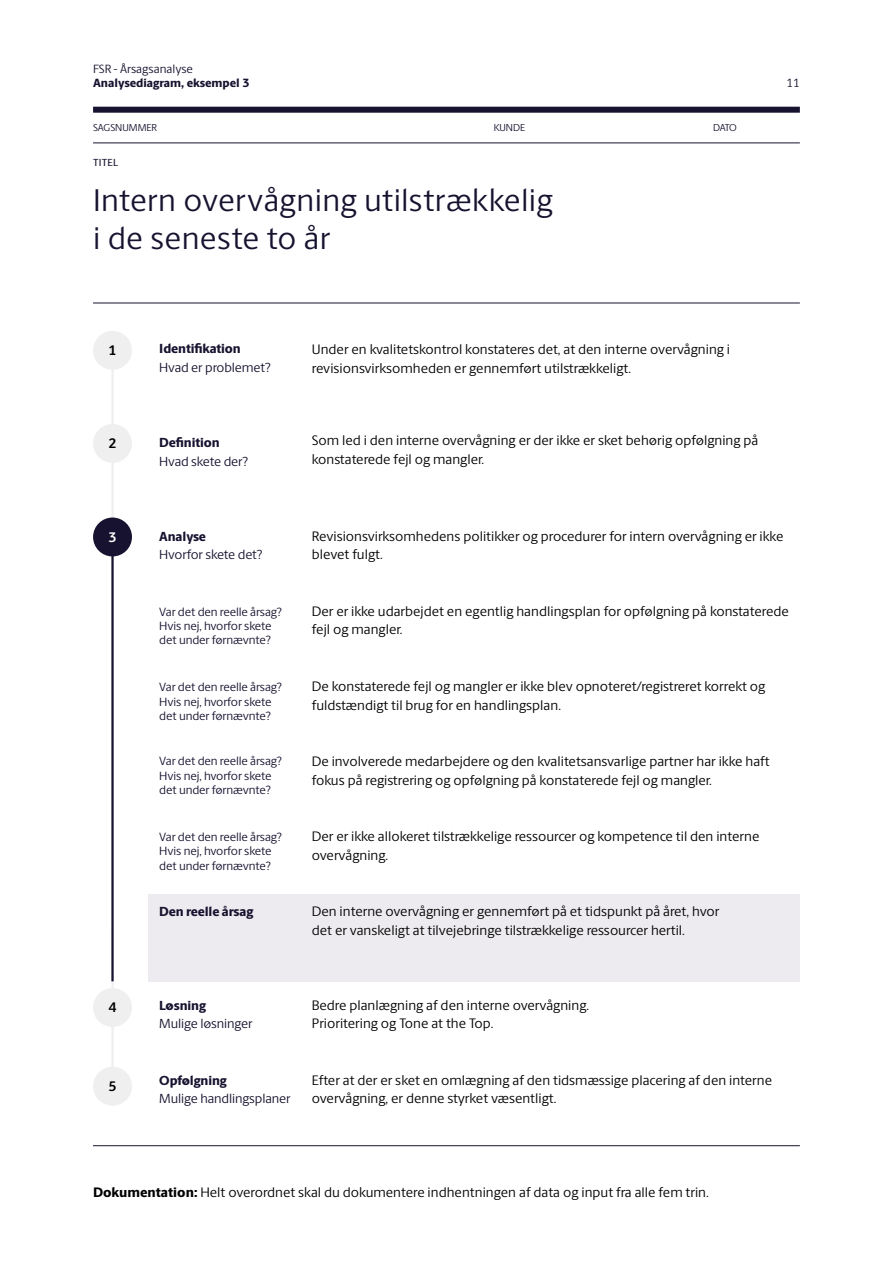
<style>
.page{position:relative;width:893px;height:1263px;background:#fff}
.page>*{position:absolute;margin:0;border:0;box-sizing:border-box;transform-origin:0 0}
.t1{font:31.5px/37.8px "Berling Sans";letter-spacing:.01em;color:#17122f}
.t2{font:700 13.95px "Berling Sans";color:#000}
.t3{font:700 13.95px "Berling Sans";color:#fff}
.t4{font:13.8px/18.8px "Berling Sans";color:#000}
.t5{font:13.2px "Berling Sans";letter-spacing:-.01em;color:#17122f}
.t6{font:800 13.2px "Berling Sans";letter-spacing:-.01em;color:#17122f}
.t7{font:12px/14.4px "Berling Sans";letter-spacing:-.01em;color:#17122f}
.t8{font:800 12px "Berling Sans";color:#17122f}
.t9{font:500 10.2px "Berling Sans";letter-spacing:.02em;color:#17122f}
.t10{font:10.05px "Berling Sans";color:#17122f}
.s1{font-weight:800}
</style>
<div class="page">
<div style="left:149px;top:894px;width:651px;height:87px;background:#edebef"></div>
<div style="left:93px;top:107px;width:707px;height:6px;background:#17122f"></div>
<hr style="left:111px;top:369px;width:3px;height:150px;background:#efefef">
<hr style="left:111px;top:930px;width:3px;height:176px;background:#efefef">
<hr style="left:111px;top:553px;width:3px;height:428px;background:#17122f">
<div style="left:93px;top:331px;width:39px;height:39px;background:#efefef;border-radius:50%"></div>
<div style="left:93px;top:424px;width:39px;height:39px;background:#efefef;border-radius:50%"></div>
<div style="left:93px;top:988px;width:39px;height:39px;background:#efefef;border-radius:50%"></div>
<div style="left:93px;top:1067px;width:39px;height:39px;background:#efefef;border-radius:50%"></div>
<div style="left:93px;top:517px;width:39px;height:39px;background:#17122f;border-radius:50%"></div>
<hr style="left:93px;top:143px;width:707px;height:1px;background:#17122f">
<hr style="left:93px;top:303px;width:707px;height:1px;background:#17122f">
<hr style="left:93px;top:1145px;width:707px;height:1px;background:#17122f">
<p class="t7" style="left:93px;top:61px;width:101px">FSR - Årsagsanalyse</p>
<p class="t8" style="left:93px;top:76px;width:158px">Analysediagram, eksempel 3</p>
<p class="t10" style="left:93px;top:121px;width:65px">SAGSNUMMER</p>
<p class="t9" style="left:93px;top:157px;width:27px">TITEL</p>
<p class="t10" style="left:494px;top:121px;width:33px">KUNDE</p>
<p class="t10" style="left:713px;top:121px;width:25px">DATO</p>
<h1 class="t1" style="left:93px;top:181px;width:461px">Intern overvågning utilstrækkelig i de seneste to år</h1>
<p class="t7" style="left:786px;top:76px;width:15px">11</p>
<p class="t2" style="left:108px;top:342px;width:10px">1</p>
<p class="t2" style="left:108px;top:435px;width:10px">2</p>
<p class="t6" style="left:159px;top:341px;width:83px">Identifikation</p>
<p class="t5" style="left:159px;top:359px;width:113px">Hvad er problemet?</p>
<p class="t6" style="left:159px;top:434px;width:62px">Definition</p>
<p class="t5" style="left:159px;top:453px;width:90px">Hvad skete der?</p>
<p class="t4" style="left:312px;top:340px;width:420px">Under en kvalitetskontrol konstateres det, at den interne overvågning i revisionsvirksomheden er gennemført utilstrækkeligt.</p>
<p class="t4" style="left:312px;top:431px;width:448px">Som led i den interne overvågning er der ikke er sket behørig opfølgning på konstaterede fejl og mangler.</p>
<p class="t3" style="left:108px;top:528px;width:10px">3</p>
<p class="t2" style="left:108px;top:999px;width:10px">4</p>
<p class="t2" style="left:108px;top:1077px;width:10px">5</p>
<p class="t6" style="left:159px;top:528px;width:48px">Analyse</p>
<p class="t5" style="left:159px;top:547px;width:105px">Hvorfor skete det?</p>
<p class="t4" style="left:312px;top:526px;width:473px">Revisionsvirksomhedens politikker og procedurer for intern overvågning er ikke blevet fulgt.</p>
<p class="t7" style="left:159px;top:604px;width:124px">Var det den reelle årsag?<br>Hvis nej, hvorfor skete det under førnævnte?</p>
<p class="t4" style="left:312px;top:601px;width:478px">Der er ikke udarbejdet en egentlig handlingsplan for opfølgning på konstaterede fejl og mangler.</p>
<p class="t7" style="left:159px;top:680px;width:124px">Var det den reelle årsag?<br>Hvis nej, hvorfor skete det under førnævnte?</p>
<p class="t4" style="left:312px;top:676px;width:455px">De konstaterede fejl og mangler er ikke blev opnoteret/registreret korrekt og fuldstændigt til brug for en handlingsplan.</p>
<p class="t7" style="left:159px;top:754px;width:124px">Var det den reelle årsag?<br>Hvis nej, hvorfor skete det under førnævnte?</p>
<p class="t4" style="left:312px;top:751px;width:459px">De involverede medarbejdere og den kvalitetsansvarlige partner har ikke haft fokus på registrering og opfølgning på konstaterede fejl og mangler.</p>
<p class="t7" style="left:159px;top:829px;width:124px">Var det den reelle årsag?<br>Hvis nej, hvorfor skete det under førnævnte?</p>
<p class="t4" style="left:312px;top:826px;width:449px">Der er ikke allokeret tilstrækkelige ressourcer og kompetence til den interne overvågning.</p>
<p class="t6" style="left:159px;top:903px;width:95px">Den reelle årsag</p>
<p class="t4" style="left:312px;top:901px;width:409px">Den interne overvågning er gennemført på et tidspunkt på året, hvor det er vanskeligt at tilvejebringe tilstrækkelige ressourcer hertil.</p>
<p class="t6" style="left:159px;top:997px;width:48px">Løsning</p>
<p class="t5" style="left:159px;top:1016px;width:95px">Mulige løsninger</p>
<p class="t6" style="left:159px;top:1072px;width:69px">Opfølgning</p>
<p class="t5" style="left:159px;top:1091px;width:133px">Mulige handlingsplaner</p>
<p class="t4" style="left:312px;top:995px;width:279px">Bedre planlægning af den interne overvågning.<br>Prioritering og Tone at the Top.</p>
<p class="t4" style="left:312px;top:1070px;width:462px">Efter at der er sket en omlægning af den tidsmæssige placering af den interne overvågning, er denne styrket væsentligt.</p>
<p class="t4" style="left:93px;top:1183px;width:617px"><span class="s1">Dokumentation:</span> Helt overordnet skal du dokumentere indhentningen af data og input fra alle fem trin.</p>
</div>
